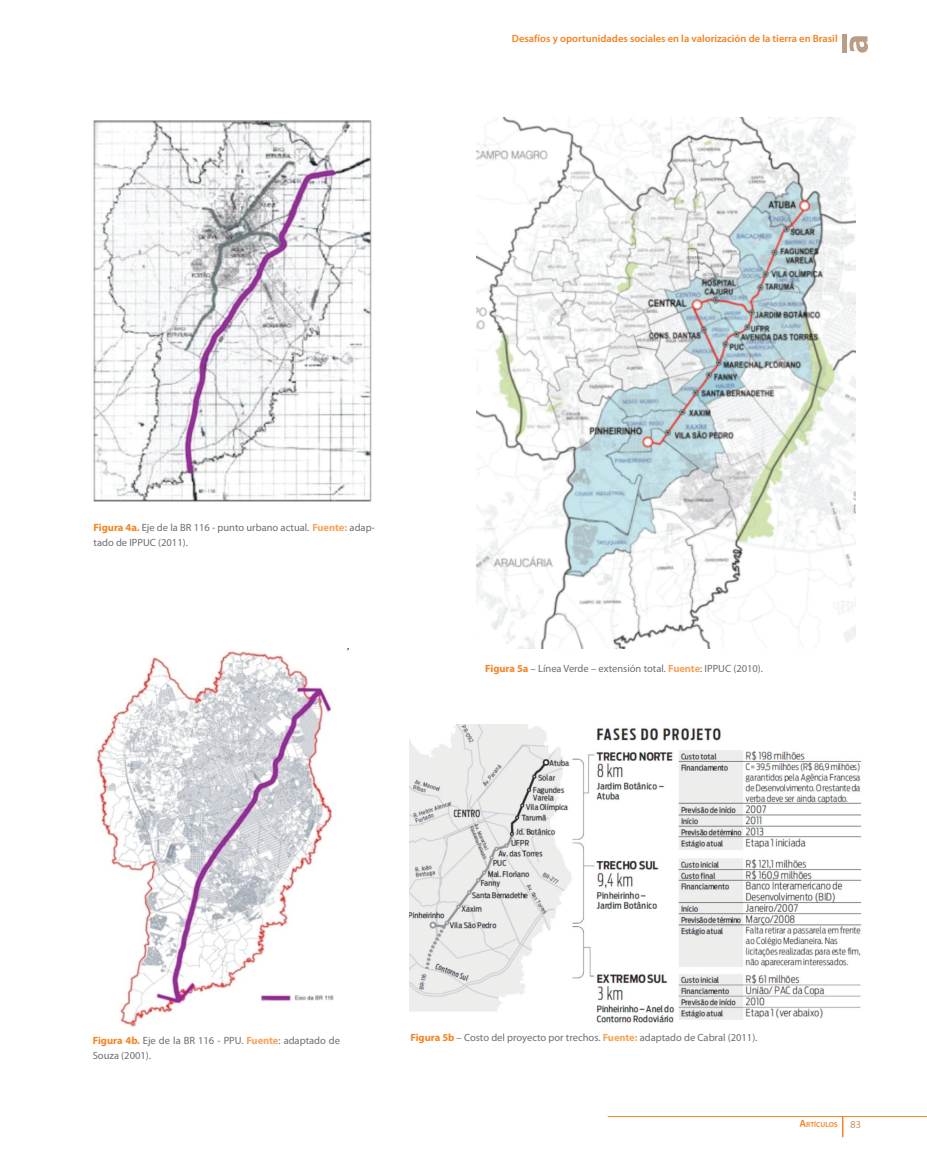
<style>
.page{position:relative;width:927px;height:1170px;background:#fff}
.page>*{position:absolute;margin:0;border:0;box-sizing:border-box;transform-origin:0 0}
.t1{font:10.5px/15px "Myriad Pro";color:#6c6d70}
.t2{font:600 10.5px "Myriad Pro";color:#f58220}
.t3{font:600 7.35px "Myriad Pro";color:#f58220}
.s1{font-weight:700;color:#f58220}
.s2{font-weight:700;color:#f8a35c}
.s3{font-size:10.5px}
.s4{font-weight:300;font-size:10.5px;color:#bcbdc0}
</style>
<div class="page">
<svg style="left:842px;top:1117px;width:1px;height:20px"></svg>
<div style="left:842px;top:34px;width:5px;height:19px;background:#ba9d84"></div>
<svg style="left:849px;top:36px;width:19px;height:17px"></svg>
<hr style="left:608px;top:1116px;width:319px;height:1px;background:#f58220">
<img style="left:96px;top:648px;width:253px;height:378px">
<img style="left:93px;top:120px;width:279px;height:382px">
<img style="left:477px;top:117px;width:379px;height:531px">
<img style="left:410px;top:724px;width:452px;height:299px">
<p class="t2" style="left:512px;top:32px;width:327px">Desafíos y oportunidades sociales en la valorización de la tierra en Brasil</p>
<p class="t1" style="left:94px;top:520px;width:283px"><span class="s1">Figura 4a.</span> Eje de la BR 116 - punto urbano actual. <span class="s2">Fuente:</span> adap&shy;tado de IPPUC (2011).</p>
<p class="t1" style="left:485px;top:660px;width:279px"><span class="s1">Figura 5a</span> – Línea Verde – extensión total. <span class="s2">Fuente</span>: IPPUC (2010).</p>
<p class="t1" style="left:93px;top:1033px;width:249px"><span class="s1">Figura 4b.</span> Eje de la BR 116 - PPU. <span class="s2">Fuente</span>: adaptado de<br>Souza (2001).</p>
<p class="t1" style="left:410px;top:1029px;width:349px"><span class="s1">Figura 5b</span> – Costo del proyecto por trechos. <span class="s2">Fuente:</span> adaptado de Cabral (2011).</p>
<p class="t3" style="left:799px;top:1119px;width:63px"><span class="s3">A</span>RTÍCULOS <span class="s4">83</span></p>
</div>
